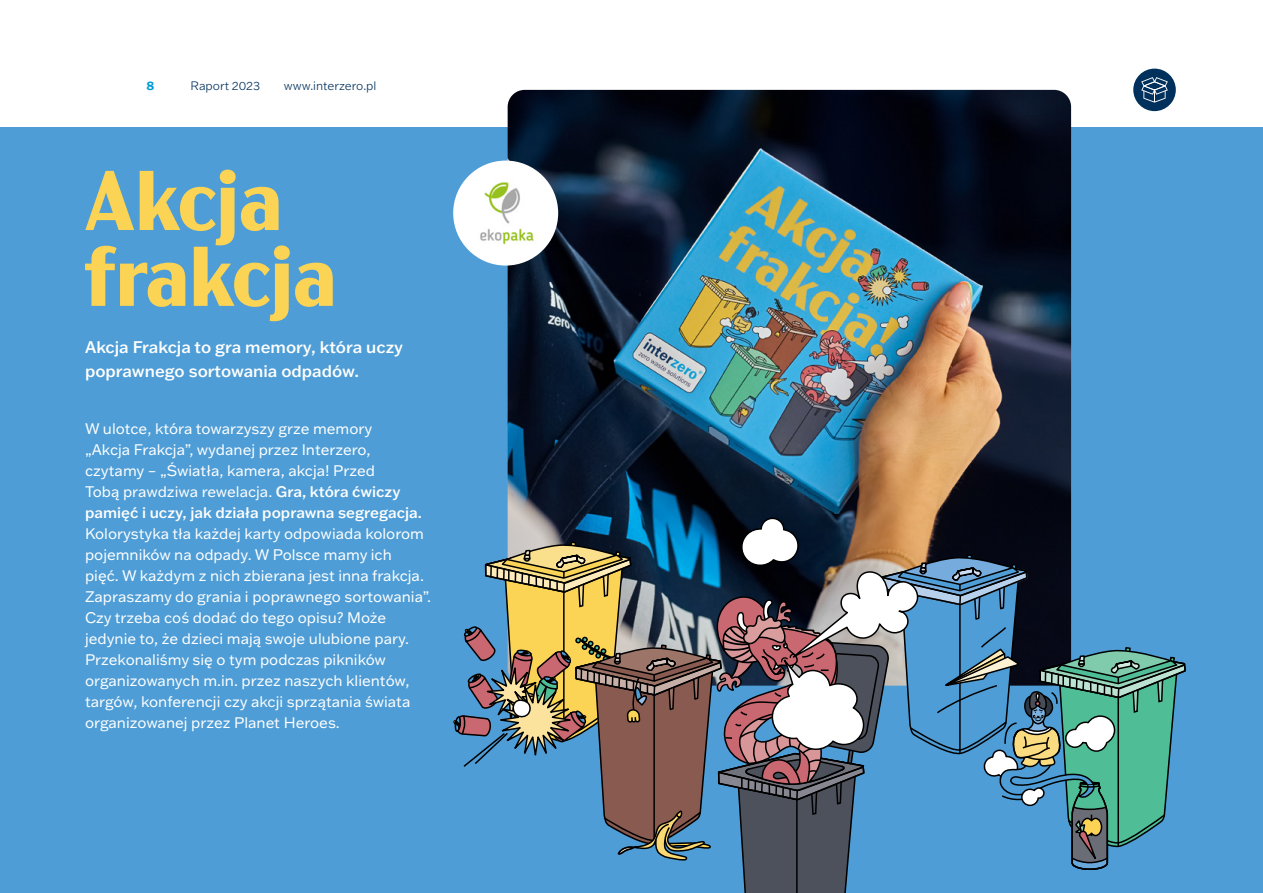
<style>
.page{position:relative;width:1263px;height:893px;background:#fff}
.page>*{position:absolute;margin:0;border:0;box-sizing:border-box;transform-origin:0 0}
.t1{font:500 16.5px/24px "Franklin Gothic ATF";color:#fff}
.t2{font:15px/21px "Franklin Gothic ATF";color:#fff}
.t3{font:300 12px "Franklin Gothic ATF";color:#00305c}
.t4{font:700 12px "Franklin Gothic ATF";color:#009dd3}
.s1{font-weight:500}
</style>
<div class="page">
<div style="left:0;top:128px;width:1263px;height:765px;background:#4e9dd6"></div>
<img style="left:508px;top:90px;width:563px;height:425px">
<svg style="left:85px;top:170px;width:248px;height:151px"></svg>
<img style="left:453px;top:161px;width:105px;height:105px;border-radius:52px">
<svg style="left:453px;top:515px;width:733px;height:378px"></svg>
<div style="left:1133px;top:69px;width:43px;height:42px;background:#00305c;border-radius:50%"></div>
<svg style="left:1141px;top:77px;width:27px;height:26px"></svg>
<p class="t4" style="left:147px;top:77px;width:9px">8</p>
<p class="t3" style="left:190px;top:78px;width:71px">Raport 2023</p>
<p class="t3" style="left:284px;top:78px;width:94px">www.interzero.pl</p>
<p class="t1" style="left:85px;top:334px;width:320px">Akcja Frakcja to gra memory, która uczy poprawnego sortowania odpadów.</p>
<p class="t2" style="left:85px;top:417px;width:338px">W ulotce, która towarzyszy grze memory<br>„Akcja Frakcja”, wydanej przez Interzero, czytamy – „Światła, kamera, akcja! Przed<br>Tobą prawdziwa rewelacja. <span class="s1">Gra, która ćwiczy pamięć i uczy, jak działa poprawna segregacja.</span></p>
<p class="t2" style="left:85px;top:522px;width:348px">Kolorystyka tła każdej karty odpowiada kolorom pojemników na odpady. W Polsce mamy ich<br>pięć. W każdym z nich zbierana jest inna frakcja.<br>Zapraszamy do grania i poprawnego sortowania”.<br>Czy trzeba coś dodać do tego opisu? Może jedynie to, że dzieci mają swoje ulubione pary.<br>Przekonaliśmy się o tym podczas pikników organizowanych m.in. przez naszych klientów, targów, konferencji czy akcji sprzątania świata organizowanej przez Planet Heroes.</p>
</div>
